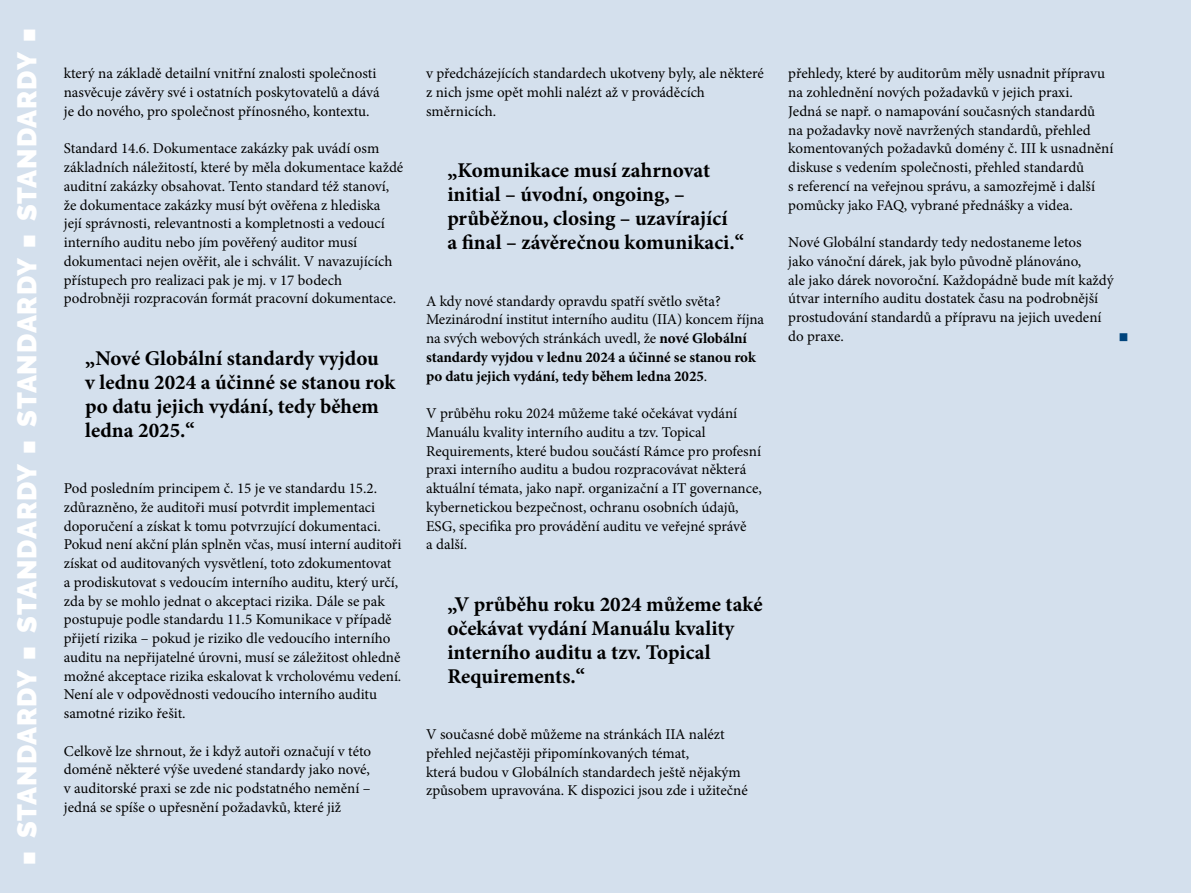
<style>
.page{position:relative;width:1191px;height:893px;background:#d4e0ed}
.page>*{position:absolute;margin:0;border:0;box-sizing:border-box;transform-origin:0 0}
.t1{font:900 27px "Raleway";letter-spacing:.03em;color:#fff}
.t2{font:27px "Minion Pro";color:#00447c}
.t3{font:700 21px/24px "Minion Pro";color:#000}
.t4{font:15px/18.8px "Minion Pro";color:#000}
.s1{font-family:"Minion Pro";font-weight:400;font-size:39px}
.s2{font-weight:700}
</style>
<div class="page">
<h1 class="t1" style="left:11px;top:866px;width:840px;rotate:-90deg"><span class="s1">■</span> Standardy <span class="s1">■</span> Standardy <span class="s1">■</span> Standardy <span class="s1">■</span> Standardy <span class="s1">■</span></h1>
<p class="t4" style="left:64px;top:64px;width:317px">který na základě detailní vnitřní znalosti společnosti nasvěcuje závěry své i ostatních poskytovatelů a dává je do nového, pro společnost přínosného, kontextu.</p>
<p class="t4" style="left:64px;top:139px;width:341px">Standard 14.6. Dokumentace zakázky pak uvádí osm základních náležitostí, které by měla dokumentace každé auditní zakázky obsahovat. Tento standard též stanoví, že dokumentace zakázky musí být ověřena z hlediska<br>její správnosti, relevantnosti a kompletnosti a vedoucí interního auditu nebo jím pověřený auditor musí dokumentaci nejen ověřit, ale i schválit. V navazujících přístupech pro realizaci pak je mj. v 17 bodech podrobněji rozpracován formát pracovní dokumentace.</p>
<h2 class="t3" style="left:85px;top:346px;width:312px">„Nové Globální standardy vyjdou<br>v lednu 2024 a účinné se stanou rok po datu jejich vydání, tedy během ledna 2025.“</h2>
<p class="t4" style="left:64px;top:479px;width:339px">Pod posledním principem č. 15 je ve standardu 15.2. zdůrazněno, že auditoři musí potvrdit implementaci doporučení a získat k tomu potvrzující dokumentaci.<br>Pokud není akční plán splněn včas, musí interní auditoři získat od auditovaných vysvětlení, toto zdokumentovat a prodiskutovat s vedoucím interního auditu, který určí, zda by se mohlo jednat o akceptaci rizika. Dále se pak postupuje podle standardu 11.5 Komunikace v případě přijetí rizika – pokud je riziko dle vedoucího interního auditu na nepřijatelné úrovni, musí se záležitost ohledně možné akceptace rizika eskalovat k vrcholovému vedení.<br>Není ale v odpovědnosti vedoucího interního auditu samotné riziko řešit.</p>
<p class="t4" style="left:64px;top:742px;width:309px;text-align:justify">Celkově lze shrnout, že i když autoři označují v této doméně některé výše uvedené standardy jako nové, v auditorské praxi se zde nic podstatného nemění – jedná se spíše o upřesnění požadavků, které již</p>
<p class="t4" style="left:426px;top:64px;width:339px">v předcházejících standardech ukotveny byly, ale některé z nich jsme opět mohli nalézt až v prováděcích směrnicích.</p>
<h2 class="t3" style="left:447px;top:158px;width:298px">„Komunikace musí zahrnovat initial – úvodní, ongoing, – průběžnou, closing – uzavírající<br>a final – závěrečnou komunikaci.“</h2>
<p class="t4" style="left:426px;top:292px;width:339px">A kdy nové standardy opravdu spatří světlo světa?<br>Mezinárodní institut interního auditu (IIA) koncem října na svých webových stránkách uvedl, že <span class="s2">nové Globální standardy vyjdou v lednu 2024 a účinné se stanou rok po datu jejich vydání, tedy během ledna 2025</span>.</p>
<p class="t4" style="left:426px;top:404px;width:337px">V průběhu roku 2024 můžeme také očekávat vydání Manuálu kvality interního auditu a tzv. Topical Requirements, které budou součástí Rámce pro profesní praxi interního auditu a budou rozpracovávat některá aktuální témata, jako např. organizační a IT governance, kybernetickou bezpečnost, ochranu osobních údajů, ESG, specifika pro provádění auditu ve veřejné správě<br>a další.</p>
<h2 class="t3" style="left:447px;top:592px;width:317px">„V průběhu roku 2024 můžeme také očekávat vydání Manuálu kvality interního auditu a tzv. Topical<br>Requirements.“</h2>
<p class="t4" style="left:426px;top:725px;width:323px">V současné době můžeme na stránkách IIA nalézt přehled nejčastěji připomínkovaných témat,<br>která budou v Globálních standardech ještě nějakým způsobem upravována. K dispozici jsou zde i užitečné</p>
<p class="t4" style="left:788px;top:64px;width:327px">přehledy, které by auditorům měly usnadnit přípravu na zohlednění nových požadavků v jejich praxi.<br>Jedná se např. o namapování současných standardů na požadavky nově navržených standardů, přehled komentovaných požadavků domény č. III k usnadnění diskuse s vedením společnosti, přehled standardů<br>s referencí na veřejnou správu, a samozřejmě i další pomůcky jako FAQ, vybrané přednášky a videa.</p>
<p class="t4" style="left:788px;top:233px;width:327px">Nové Globální standardy tedy nedostaneme letos<br>jako vánoční dárek, jak bylo původně plánováno,<br>ale jako dárek novoroční. Každopádně bude mít každý útvar interního auditu dostatek času na podrobnější prostudování standardů a přípravu na jejich uvedení do praxe.</p>
<h1 class="t2" style="left:1118px;top:317px;width:12px">■</h1>
</div>
